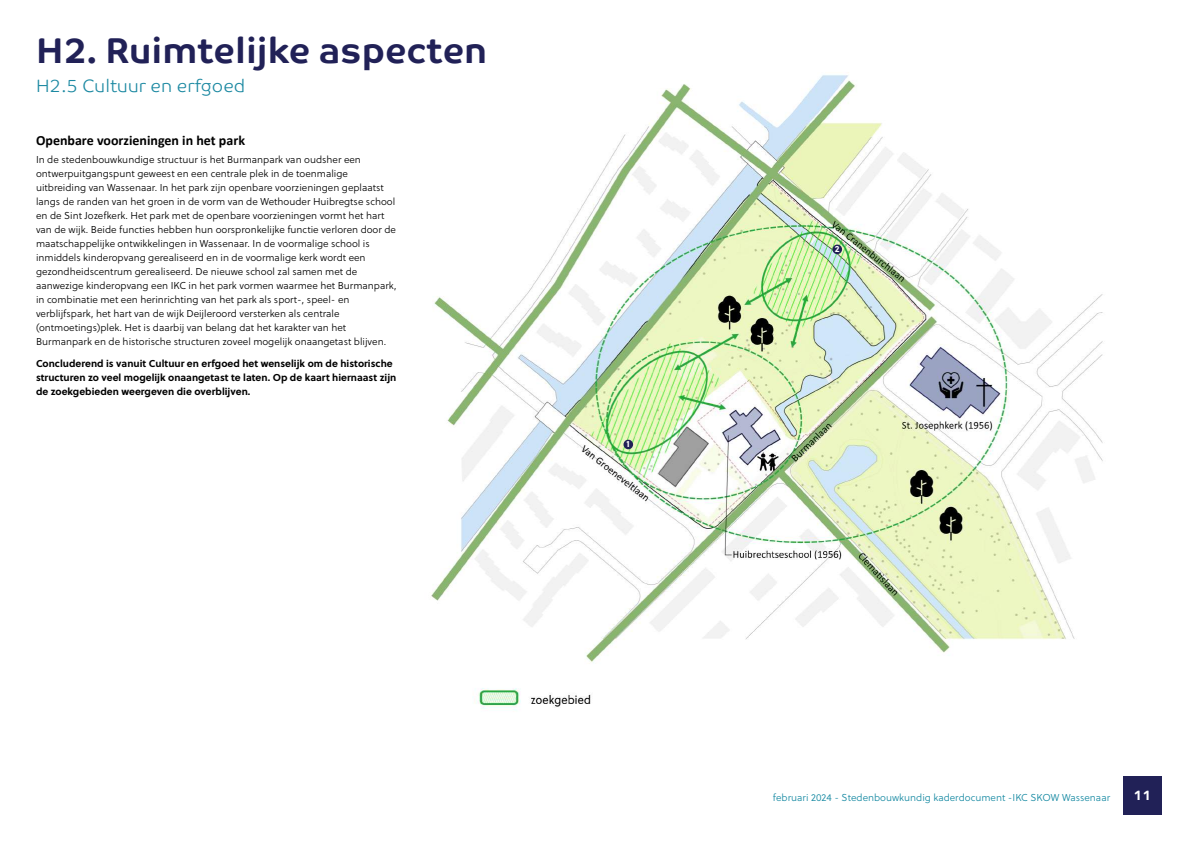
<style>
.page{position:relative;width:1191px;height:842px;background:#fff}
.page>*{position:absolute;margin:0;border:0;box-sizing:border-box;transform-origin:0 0}
.t1{font:700 36px "Co Text";color:#212157}
.t2{font:300 18px "Co Text";color:#1c89a2}
.t3{font:700 14px "Calibri";color:#000}
.t4{font:700 14px "Co Text";color:#fff}
.t5{font:300 10px/14px "Soleil";color:#000}
.t6{font:700 10px/14px "Soleil";color:#000}
.t7{font:300 10px "Soleil";color:#1589a2}
.t8{font:700 9px "Soleil";color:#fff}
</style>
<div class="page">
<img style="left:431px;top:75px;width:731px;height:731px">
<div style="left:623px;top:440px;width:10px;height:9px;background:#212157;border-radius:50%"></div>
<div style="left:832px;top:245px;width:10px;height:9px;background:#212157;border-radius:50%"></div>
<div style="left:1123px;top:776px;width:38px;height:38px;background:#212157"></div>
<h1 class="t1" style="left:36px;top:35px;width:453px">H2. Ruimtelijke aspecten</h1>
<h2 class="t2" style="left:36px;top:78px;width:211px">H2.5 Cultuur en erfgoed</h2>
<h3 class="t3" style="left:36px;top:134px;width:210px">Openbare voorzieningen in het park</h3>
<p class="t5" style="left:36px;top:154px;width:362px">In de stedenbouwkundige structuur is het Burmanpark van oudsher een ontwerpuitgangspunt geweest en een centrale plek in de toenmalige uitbreiding van Wassenaar. In het park zijn openbare voorzieningen geplaatst langs de randen van het groen in de vorm van de Wethouder Huibregtse school en de Sint Jozefkerk. Het park met de openbare voorzieningen vormt het hart van de wijk. Beide functies hebben hun oorspronkelijke functie verloren door de maatschappelijke ontwikkelingen in Wassenaar. In de voormalige school is inmiddels kinderopvang gerealiseerd en in de voormalige kerk wordt een gezondheidscentrum gerealiseerd. De nieuwe school zal samen met de aanwezige kinderopvang een IKC in het park vormen waarmee het Burmanpark, in combinatie met een herinrichting van het park als sport-, speel- en verblijfspark, het hart van de wijk Deijleroord versterken als centrale (ontmoetings)plek. Het is daarbij van belang dat het karakter van het Burmanpark en de historische structuren zoveel mogelijk onaangetast blijven.</p>
<p class="t6" style="left:36px;top:358px;width:362px">Concluderend is vanuit Cultuur en erfgoed het wenselijk om de historische structuren zo veel mogelijk onaangetast te laten. Op de kaart hiernaast zijn de zoekgebieden weergeven die overblijven.</p>
<p class="t8" style="left:626px;top:441px;width:5px">1</p>
<p class="t8" style="left:835px;top:246px;width:6px">2</p>
<p class="t7" style="left:773px;top:793px;width:339px">februari 2024 - Stedenbouwkundig kaderdocument -IKC SKOW Wassenaar</p>
<h3 class="t4" style="left:1133px;top:789px;width:20px">11</h3>
</div>
